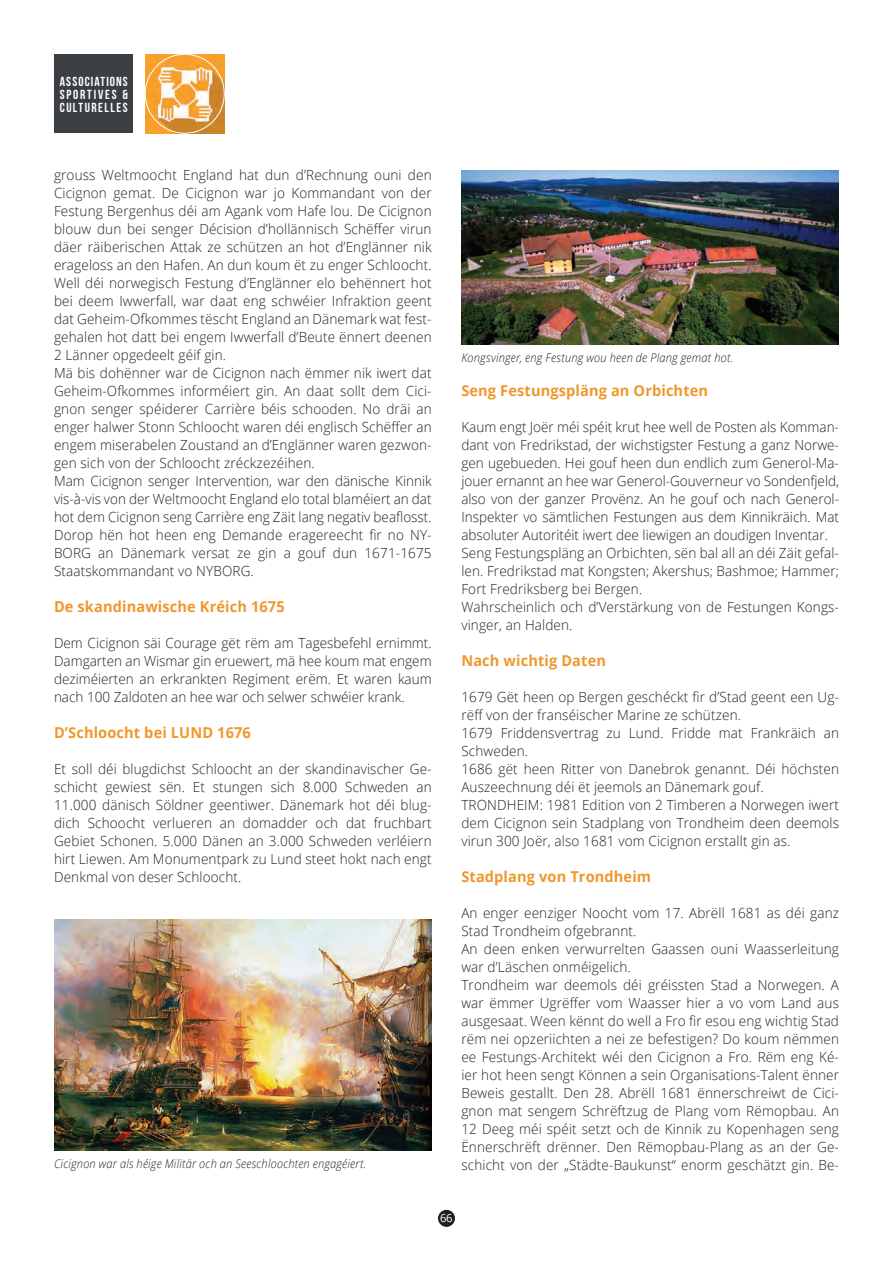
<style>
.page{position:relative;width:893px;height:1263px;background:#fff}
.page>*{position:absolute;margin:0;border:0;box-sizing:border-box;transform-origin:0 0}
.t1{font:700 15px "Open Sans";letter-spacing:.01em;color:#ef972c}
.t2{font:300 13.95px/18px "Open Sans";letter-spacing:.01em;color:#231f20}
.t3{font:13.05px/13px "Bebas Neue";letter-spacing:.11em;color:#fff;text-align:justify}
.t4{font:italic 300 12px "Open Sans";letter-spacing:.02em;color:#231f20;scale:.92 1}
.t5{font:11.25px "Open Sans";color:#fff}
</style>
<div class="page">
<div style="left:438px;top:1210px;width:17px;height:17px;background:#231f20;border-radius:50%"></div>
<img style="left:145px;top:54px;width:79px;height:79px">
<div style="left:54px;top:54px;width:79px;height:79px;background:#3b3e42"></div>
<div style="left:145px;top:54px;width:80px;height:80px;border:1px solid #fff;border-radius:50%"></div>
<img style="left:54px;top:920px;width:378px;height:230px">
<img style="left:461px;top:170px;width:378px;height:174px">
<p class="t3" style="left:60px;top:74px;width:69px">ASSOCIATIONS SPORTIVES &amp; CULTURELLES</p>
<p class="t2" style="left:54px;top:166px;width:379px">grouss Weltmoocht England hat dun d’Rechnung ouni den Cicignon gemat. De Cicignon war jo Kommandant von der Festung Bergenhus déi am Agank vom Hafe lou. De Cicignon blouw dun bei senger Décision d’hollännisch Schëffer virun däer räiberischen Attak ze schützen an hot d’Englänner nik erageloss an den Hafen. An dun koum ët zu enger Schloocht.<br>Well déi norwegisch Festung d’Englänner elo behënnert hot bei deem Iwwerfall, war daat eng schwéier Infraktion geent dat Geheim-Ofkommes tëscht England an Dänemark wat fest&shy;gehalen hot datt bei engem Iwwerfall d’Beute ënnert deenen 2 Länner opgedeelt géif gin.<br>Mä bis dohënner war de Cicignon nach ëmmer nik iwert dat Geheim-Ofkommes informéiert gin. An daat sollt dem Cici&shy;gnon senger spéiderer Carrière béis schooden. No dräi an enger halwer Stonn Schloocht waren déi englisch Schëffer an engem miserabelen Zoustand an d’Englänner waren gezwon&shy;gen sich von der Schloocht zréckzezéihen.<br>Mam Cicignon senger Intervention, war den dänische Kinnik vis-à-vis von der Weltmoocht England elo total blaméiert an dat hot dem Cicignon seng Carrière eng Zäit lang negativ beaflosst.<br>Dorop hën hot heen eng Demande eragereecht fir no NY-BORG an Dänemark versat ze gin a gouf dun 1671-1675<br>Staatskommandant vo NYBORG.</p>
<p class="t1" style="left:54px;top:596px;width:232px">De skandinawische Kréich 1675</p>
<p class="t2" style="left:54px;top:634px;width:379px;text-align:justify">Dem Cicignon säi Courage gët rëm am Tagesbefehl ernimmt.<br>Damgarten an Wismar gin eruewert, mä hee koum mat engem deziméierten an erkrankten Regiment erëm. Et waren kaum nach 100 Zaldoten an hee war och selwer schwéier krank.</p>
<p class="t1" style="left:54px;top:722px;width:198px">D’Schloocht bei LUND 1676</p>
<p class="t2" style="left:54px;top:760px;width:379px;text-align:justify">Et soll déi blugdichst Schloocht an der skandinavischer Ge&shy;schicht gewiest sën. Et stungen sich 8.000 Schweden an 11.000 dänisch Söldner geentiwer. Dänemark hot déi blug&shy;dich Schoocht verlueren an domadder och dat fruchbart Gebiet Schonen. 5.000 Dänen an 3.000 Schweden verléiern hirt Liewen. Am Monumentpark zu Lund steet hokt nach engt Denkmal von deser Schloocht.</p>
<p class="t4" style="left:461px;top:349px;width:297px">Kongsvinger, eng Festung wou heen de Plang gemat hot.</p>
<p class="t1" style="left:461px;top:380px;width:248px">Seng Festungspläng an Orbichten</p>
<p class="t2" style="left:461px;top:418px;width:379px">Kaum engt Joër méi spéit krut hee well de Posten als Komman&shy;dant von Fredrikstad, der wichstigster Festung a ganz Norwe&shy;gen ugebueden. Hei gouf heen dun endlich zum Generol-Ma&shy;jouer ernannt an hee war Generol-Gouverneur vo Sondenfjeld, also von der ganzer Provënz. An he gouf och nach Generol-Inspekter vo sämtlichen Festungen aus dem Kinnikräich. Mat absoluter Autoritéit iwert dee liewigen an doudigen Inventar.<br>Seng Festungspläng an Orbichten, sën bal all an déi Zäit gefal&shy;len. Fredrikstad mat Kongsten; Akershus; Bashmoe; Hammer; Fort Fredriksberg bei Bergen.<br>Wahrscheinlich och d’Verstärkung von de Festungen Kongs&shy;vinger, an Halden.</p>
<p class="t1" style="left:461px;top:650px;width:146px">Nach wichtig Daten</p>
<p class="t2" style="left:461px;top:688px;width:379px">1679 Gët heen op Bergen geschéckt fir d’Stad geent een Ug&shy;rëff von der franséischer Marine ze schützen.<br>1679 Friddensvertrag zu Lund. Fridde mat Frankräich an Schweden.<br>1686 gët heen Ritter von Danebrok genannt. Déi höchsten Auszeechnung déi ët jeemols an Dänemark gouf.<br>TRONDHEIM: 1981 Edition von 2 Timberen a Norwegen iwert dem Cicignon sein Stadplang von Trondheim deen deemols virun 300 Joër, also 1681 vom Cicignon erstallt gin as.</p>
<p class="t1" style="left:461px;top:866px;width:191px">Stadplang von Trondheim</p>
<p class="t2" style="left:461px;top:904px;width:379px">An enger eenziger Noocht vom 17. Abrëll 1681 as déi ganz Stad Trondheim ofgebrannt.<br>An deen enken verwurrelten Gaassen ouni Waasserleitung war d’Läschen onméigelich.<br>Trondheim war deemols déi gréissten Stad a Norwegen. A war ëmmer Ugrëffer vom Waasser hier a vo vom Land aus ausgesaat. Ween kënnt do well a Fro fir esou eng wichtig Stad rëm nei opzeriichten a nei ze befestigen? Do koum nëmmen ee Festungs-Architekt wéi den Cicignon a Fro. Rëm eng Ké&shy;ier hot heen sengt Können a sein Organisations-Talent ënner Beweis gestallt. Den 28. Abrëll 1681 ënnerschreiwt de Cici&shy;gnon mat sengem Schrëftzug de Plang vom Rëmopbau. An 12 Deeg méi spéit setzt och de Kinnik zu Kopenhagen seng Ënnerschrëft drënner. Den Rëmopbau-Plang as an der Ge-</p>
<p class="t4" style="left:54px;top:1155px;width:341px">Cicignon war als héige Militär och an Seeschloochten engagéiert.</p>
<p class="t2" style="left:461px;top:1156px;width:379px">schicht von der „Städte-Baukunst“ enorm geschätzt gin. Be-</p>
<p class="t5" style="left:440px;top:1210px;width:14px">66</p>
</div>
